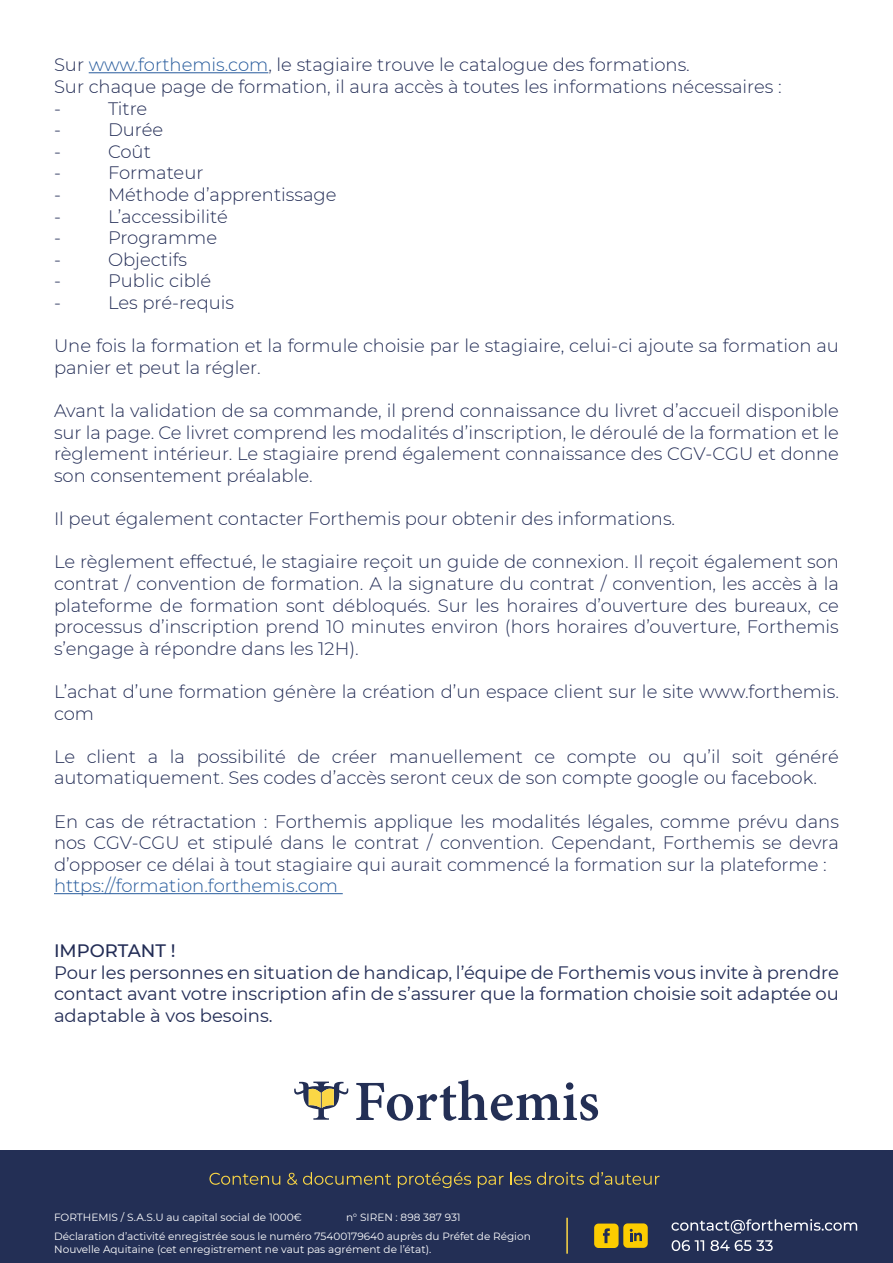
<style>
.page{position:relative;width:893px;height:1263px;background:#fff}
.page>*{position:absolute;margin:0;border:0;box-sizing:border-box;transform-origin:0 0}
.t1{font:300 18px/21.6px "Montserrat";color:#222c55}
.t2{font:18px/21.6px "Montserrat";color:#222c55;text-align:justify}
.t3{font:300 18px "Montserrat";color:#275b9c}
.t4{font:500 18px "Montserrat";color:#222c55}
.t5{font:10.5px/12.6px "Montserrat";color:#fff}
.s1{color:#275b9c}
</style>
<div class="page">
<div style="left:0;top:1150px;width:893px;height:113px;background:#232f55"></div>
<svg style="left:209px;top:1173px;width:71px;height:12px"></svg>
<svg style="left:287px;top:1172px;width:104px;height:13px"></svg>
<svg style="left:398px;top:1172px;width:73px;height:16px"></svg>
<svg style="left:478px;top:1176px;width:26px;height:12px"></svg>
<svg style="left:510px;top:1172px;width:21px;height:13px"></svg>
<svg style="left:537px;top:1172px;width:47px;height:13px"></svg>
<svg style="left:590px;top:1172px;width:69px;height:13px"></svg>
<svg style="left:294px;top:1081px;width:55px;height:39px"></svg>
<svg style="left:356px;top:1080px;width:242px;height:41px"></svg>
<svg style="left:671px;top:1219px;width:186px;height:15px"></svg>
<svg style="left:672px;top:1240px;width:101px;height:11px"></svg>
<div style="left:623px;top:1223px;width:25px;height:25px;background:#fccc00;border-radius:4px"></div>
<svg style="left:630px;top:1229px;width:12px;height:12px"></svg>
<div style="left:594px;top:1223px;width:25px;height:25px;background:#fccc00;border-radius:4px"></div>
<svg style="left:603px;top:1228px;width:7px;height:15px"></svg>
<hr style="left:566px;top:1218px;width:2px;height:36px;background:#fbd745">
<hr style="left:89px;top:72px;width:179px;height:1px;background:#275b9c">
<hr style="left:54px;top:893px;width:289px;height:1px;background:#275b9c">
<p class="t1" style="left:54px;top:54px;width:637px">Sur <span class="s1">www.forthemis.com</span>, le stagiaire trouve le catalogue des formations.</p>
<p class="t1" style="left:54px;top:75px;width:729px">Sur chaque page de formation, il aura accès à toutes les informations nécessaires :</p>
<p class="t1" style="left:54px;top:97px;width:8px">-</p>
<p class="t1" style="left:108px;top:97px;width:41px">Titre</p>
<p class="t1" style="left:54px;top:118px;width:8px">-</p>
<p class="t1" style="left:108px;top:118px;width:57px">Durée</p>
<p class="t1" style="left:54px;top:140px;width:8px">-</p>
<p class="t1" style="left:108px;top:140px;width:44px">Coût</p>
<p class="t1" style="left:54px;top:162px;width:8px">-</p>
<p class="t1" style="left:108px;top:162px;width:97px">Formateur</p>
<p class="t1" style="left:54px;top:183px;width:8px">-</p>
<p class="t1" style="left:108px;top:183px;width:230px">Méthode d’apprentissage</p>
<p class="t1" style="left:54px;top:205px;width:8px">-</p>
<p class="t1" style="left:108px;top:205px;width:121px">L’accessibilité</p>
<p class="t1" style="left:54px;top:226px;width:8px">-</p>
<p class="t1" style="left:108px;top:226px;width:111px">Programme</p>
<p class="t1" style="left:54px;top:248px;width:8px">-</p>
<p class="t1" style="left:108px;top:248px;width:81px">Objectifs</p>
<p class="t1" style="left:54px;top:270px;width:8px">-</p>
<p class="t1" style="left:108px;top:270px;width:105px">Public ciblé</p>
<p class="t1" style="left:54px;top:291px;width:8px">-</p>
<p class="t1" style="left:108px;top:291px;width:128px">Les pré-requis</p>
<p class="t1" style="left:54px;top:334px;width:786px">Une fois la formation et la formule choisie par le stagiaire, celui-ci ajoute sa formation au panier et peut la régler.</p>
<p class="t1" style="left:54px;top:399px;width:786px;text-align:justify">Avant la validation de sa commande, il prend connaissance du livret d’accueil disponible sur la page. Ce livret comprend les modalités d’inscription, le déroulé de la formation et le règlement intérieur. Le stagiaire prend également connaissance des CGV-CGU et donne son consentement préalable.</p>
<p class="t1" style="left:54px;top:507px;width:623px">Il peut également contacter Forthemis pour obtenir des informations.</p>
<p class="t1" style="left:54px;top:550px;width:786px;text-align:justify">Le règlement effectué, le stagiaire reçoit un guide de connexion. Il reçoit également son contrat / convention de formation. A la signature du contrat / convention, les accès à la plateforme de formation sont débloqués. Sur les horaires d’ouverture des bureaux, ce processus d’inscription prend 10 minutes environ (hors horaires d’ouverture, Forthemis s’engage à répondre dans les 12H).</p>
<p class="t1" style="left:54px;top:680px;width:786px">L’achat d’une formation génère la création d’un espace client sur le site www.forthemis. com</p>
<p class="t1" style="left:54px;top:745px;width:786px">Le client a la possibilité de créer manuellement ce compte ou qu’il soit généré automatiquement. Ses codes d’accès seront ceux de son compte google ou facebook.</p>
<p class="t1" style="left:54px;top:810px;width:786px;text-align:justify">En cas de rétractation : Forthemis applique les modalités légales, comme prévu dans nos CGV-CGU et stipulé dans le contrat / convention. Cependant, Forthemis se devra d’opposer ce délai à tout stagiaire qui aurait commencé la formation sur la plateforme :</p>
<p class="t3" style="left:54px;top:874px;width:286px">https://formation.forthemis.com</p>
<p class="t4" style="left:54px;top:938px;width:123px">IMPORTANT !</p>
<p class="t2" style="left:54px;top:961px;width:786px">Pour les personnes en situation de handicap, l’équipe de Forthemis vous invite à prendre contact avant votre inscription afin de s’assurer que la formation choisie soit adaptée ou adaptable à vos besoins.</p>
<p class="t5" style="left:54px;top:1211px;width:250px">FORTHEMIS / S.A.S.U au capital social de 1000€</p>
<p class="t5" style="left:346px;top:1211px;width:116px">n° SIREN : 898 387 931</p>
<p class="t5" style="left:54px;top:1229px;width:478px">Déclaration d’activité enregistrée sous le numéro 75400179640 auprès du Préfet de Région<br>Nouvelle Aquitaine (cet enregistrement ne vaut pas agrément de l’état).</p>
</div>
